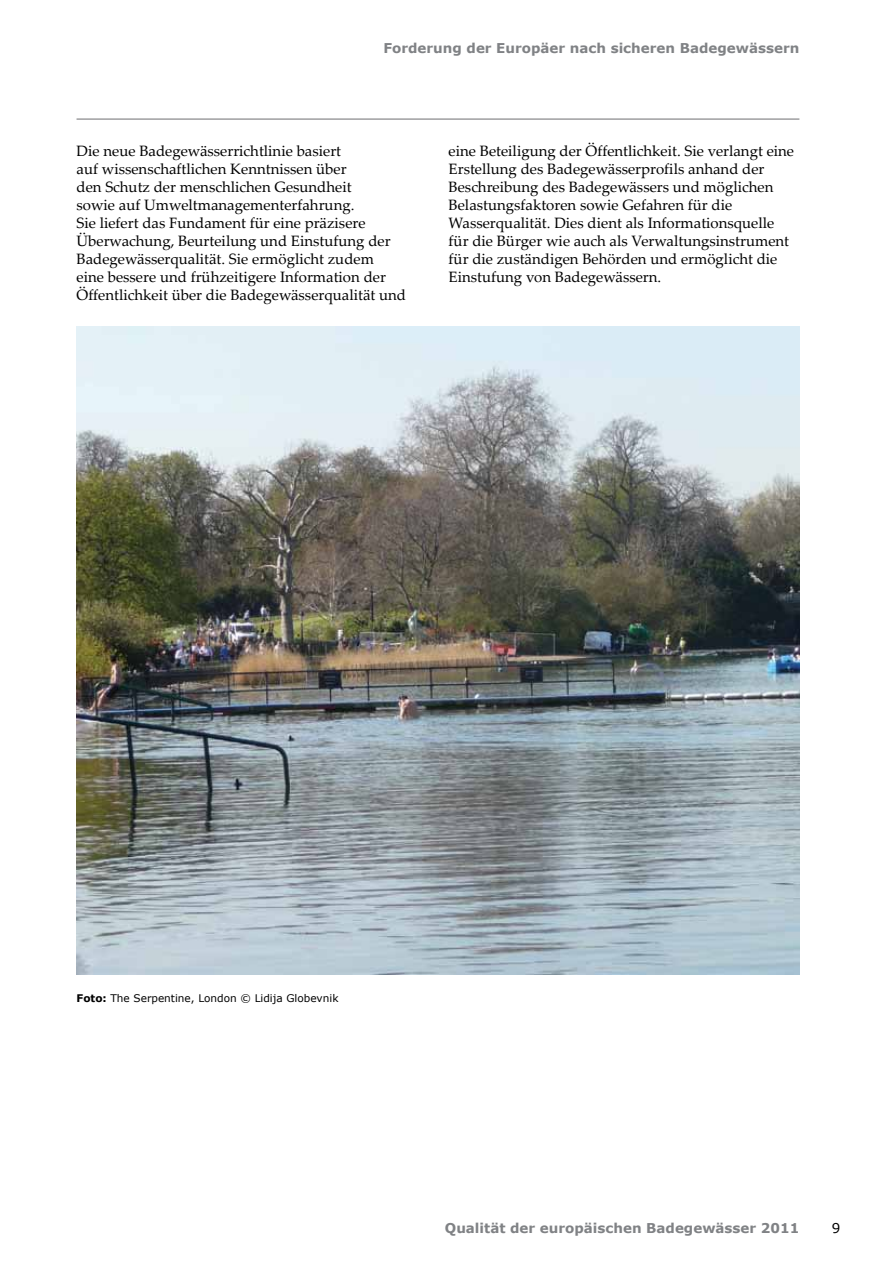
<style>
.page{position:relative;width:893px;height:1263px;background:#fff}
.page>*{position:absolute;margin:0;border:0;box-sizing:border-box;transform-origin:0 0}
.Body_Text{font:15px/18px "Palatino Linotype";color:#000}
.t1{font:700 13.5px "Verdana";color:#808285}
.t2{font:13.5px "Verdana";color:#000}
.Note_Source{font:10.5px "Verdana";color:#000}
.s1{font-weight:700}
</style>
<div class="page">
<hr style="left:77px;top:119px;width:722px;height:1px;background:#6d6e71">
<img style="left:77px;top:327px;width:722px;height:648px">
<p class="t1" style="left:383px;top:40px;width:417px">Forderung der Europäer nach sicheren Badegewässern</p>
<p class="Body_Text" style="left:77px;top:141px;width:331px">Die neue Badegewässerrichtlinie basiert<br>auf wissenschaftlichen Kenntnissen über<br>den Schutz der menschlichen Gesundheit<br>sowie auf Umweltmanagementerfahrung.<br>Sie liefert das Fundament für eine präzisere Überwachung, Beurteilung und Einstufung der Badegewässerqualität. Sie ermöglicht zudem<br>eine bessere und frühzeitigere Information der Öffentlichkeit über die Badegewässerqualität und</p>
<p class="Body_Text" style="left:449px;top:141px;width:347px">eine Beteiligung der Öffentlichkeit. Sie verlangt eine Erstellung des Badegewässerprofils anhand der Beschreibung des Badegewässers und möglichen Belastungsfaktoren sowie Gefahren für die Wasserqualität. Dies dient als Informationsquelle für die Bürger wie auch als Verwaltungsinstrument für die zuständigen Behörden und ermöglicht die Einstufung von Badegewässern.</p>
<p class="Note_Source" style="left:77px;top:991px;width:264px"><span class="s1">Foto:</span> The Serpentine, London © Lidija Globevnik</p>
<p class="t1" style="left:445px;top:1219px;width:356px">Qualität der europäischen Badegewässer 2011</p>
<p class="t2" style="left:832px;top:1219px;width:10px">9</p>
</div>
